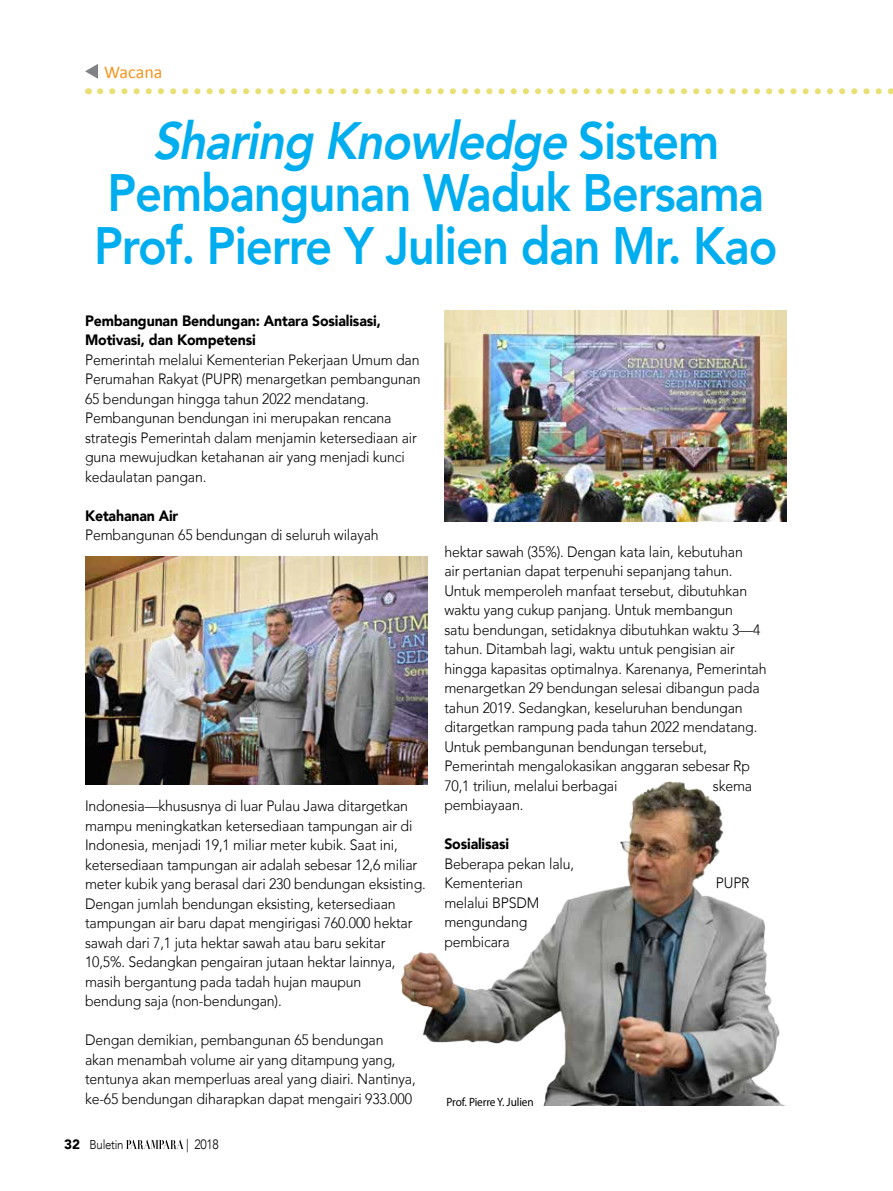
<style>
.page{position:relative;width:893px;height:1191px;background:#fff}
.page>*{position:absolute;margin:0;border:0;box-sizing:border-box;transform-origin:0 0}
.t1{font:800 52.5px/52.5px "Avenir";letter-spacing:-.025em;color:#00aeef;text-align:center;scale:.9 1}
.t2{font:18px "Calibri";color:#f7941e}
.t3{font:italic 300 15px/19.5px "Avenir";letter-spacing:-.01em;color:#000;scale:.94 1}
.t4{font:900 15px/19.5px "Avenir";letter-spacing:-.01em;color:#000;scale:.94 1}
.t5{font:300 13.5px "Avenir";color:#000;scale:.9 1}
.t6{font:300 12.75px "Avenir";letter-spacing:-.025em;color:#000;scale:.9 1}
.t7{font:12px "Myriad Pro";letter-spacing:-.01em;color:#000;scale:.94 1}
.s1{font-style:italic}
.s2{font-weight:900;font-size:13.5px}
</style>
<div class="page">
<svg style="left:126px;top:1139px;width:58px;height:10px"></svg>
<svg style="left:100px;top:88px;width:793px;height:6px"></svg>
<svg style="left:85px;top:64px;width:13px;height:15px"></svg>
<img style="left:444px;top:310px;width:343px;height:212px">
<img style="left:85px;top:556px;width:342px;height:228px">
<img style="left:402px;top:782px;width:384px;height:324px">
<p class="t2" style="left:104px;top:61px;width:60px">Wacana</p>
<h1 class="t1" style="left:94px;top:114px;width:761px"><span class="s1">SharingKnowledge</span>S i s t e m<br>Pembangunan Waduk Bersama<br>Prof. Pierre Y Julien dan Mr. Kao</h1>
<p class="t4" style="left:85px;top:310px;width:316px">Pembangunan Bendungan: Antara Sosialisasi,<br>Motivasi, dan Kompetensi</p>
<p class="t3" style="left:85px;top:349px;width:359px">Pemerintah melalui Kementerian Pekerjaan Umum dan Perumahan Rakyat (PUPR) menargetkan pembangunan 65 bendungan hingga tahun 2022 mendatang.<br>Pembangunan bendungan ini merupakan rencana strategis Pemerintah dalam menjamin ketersediaan air guna mewujudkan ketahanan air yang menjadi kunci kedaulatan pangan.</p>
<p class="t4" style="left:85px;top:505px;width:101px">Ketahanan Air</p>
<p class="t3" style="left:85px;top:525px;width:314px">Pembangunan 65 bendungan di seluruh wilayah</p>
<p class="t3" style="left:85px;top:796px;width:364px">Indonesia—khususnya di luar Pulau Jawa ditargetkan mampu meningkatkan ketersediaan tampungan air di Indonesia, menjadi 19,1 miliar meter kubik. Saat ini, ketersediaan tampungan air adalah sebesar 12,6 miliar meter kubik yang berasal dari 230 bendungan eksisting.<br>Dengan jumlah bendungan eksisting, ketersediaan tampungan air baru dapat mengirigasi 760.000 hektar sawah dari 7,1 juta hektar sawah atau baru sekitar 10,5%. Sedangkan pengairan jutaan hektar lainnya, masih bergantung pada tadah hujan maupun<br>bendung saja (non-bendungan).</p>
<p class="t3" style="left:85px;top:1030px;width:353px">Dengan demikian, pembangunan 65 bendungan akan menambah volume air yang ditampung yang, tentunya akan memperluas areal yang diairi. Nantinya, ke-65 bendungan diharapkan dapat mengairi 933.000</p>
<p class="t6" style="left:64px;top:1137px;width:67px"><span class="s2">32</span> Buletin</p>
<p class="t5" style="left:186px;top:1136px;width:38px">| 2018</p>
<p class="t3" style="left:444px;top:542px;width:344px">hektar sawah (35%). Dengan kata lain, kebutuhan<br>air pertanian dapat terpenuhi sepanjang tahun.<br>Untuk memperoleh manfaat tersebut, dibutuhkan waktu yang cukup panjang. Untuk membangun<br>satu bendungan, setidaknya dibutuhkan waktu 3—4 tahun. Ditambah lagi, waktu untuk pengisian air hingga kapasitas optimalnya. Karenanya, Pemerintah menargetkan 29 bendungan selesai dibangun pada tahun 2019. Sedangkan, keseluruhan bendungan ditargetkan rampung pada tahun 2022 mendatang.<br>Untuk pembangunan bendungan tersebut, Pemerintah mengalokasikan anggaran sebesar Rp 70,1 triliun, melalui berbagai</p>
<p class="t3" style="left:713px;top:776px;width:43px">skema</p>
<p class="t3" style="left:444px;top:795px;width:86px">pembiayaan.</p>
<p class="t4" style="left:444px;top:834px;width:70px">Sosialisasi</p>
<p class="t3" style="left:444px;top:854px;width:140px">Beberapa pekan lalu,<br>Kementerian</p>
<p class="t3" style="left:444px;top:893px;width:102px">melalui BPSDM mengundang pembicara</p>
<p class="t7" style="left:446px;top:1094px;width:94px">Prof. Pierre Y. Julien</p>
<p class="t3" style="left:716px;top:873px;width:37px">PUPR</p>
</div>
